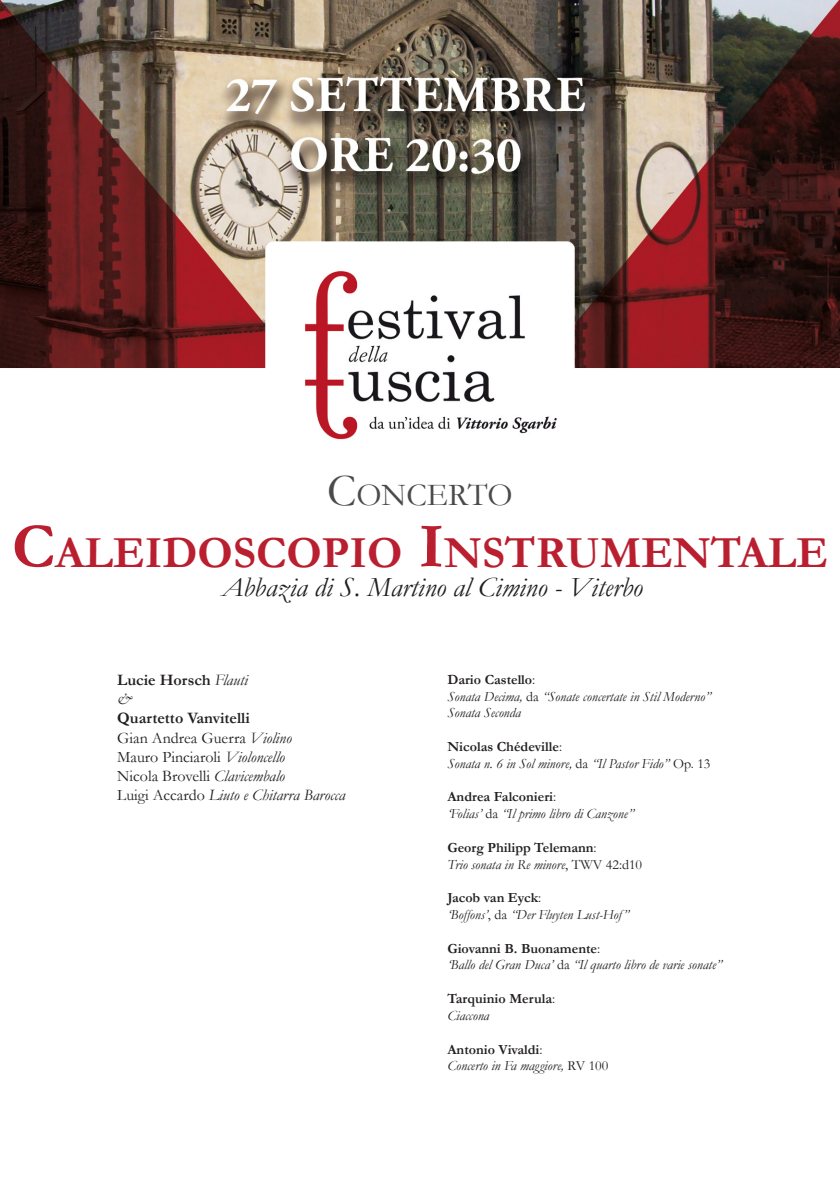
<style>
.page{position:relative;width:840px;height:1191px;background:#fff}
.page>*{position:absolute;margin:0;border:0;box-sizing:border-box;transform-origin:0 0}
.t1{font:700 44.8px "Garamond";color:#ba1f30}
.t2{font:32.2px "Garamond";color:#494a4b}
.t3{font:italic 28px "Garamond";color:#231f20}
.t4{font:16px/19.2px "Garamond";color:#231f20}
.t5{font:700 16px/19.2px "Garamond";color:#231f20}
.t6{font:italic 14px/16.8px "Garamond";color:#231f20}
.t7{font:700 14px/16.8px "Garamond";color:#231f20}
.s1{font-size:46px}
.s2{font-size:64px}
.s3{font-weight:400;font-style:italic}
.s4{font-weight:700}
.s5{font-style:italic}
.s6{font-weight:700;font-style:normal}
.s7{font-style:normal}
.s8{font-weight:400}
</style>
<div class="page">
<img style="left:0;top:0;width:839px;height:440px">
<h2 class="t2" style="left:327px;top:473px;width:187px"><span class="s1">C</span>ONCERTO</h2>
<h1 class="t1" style="left:12px;top:522px;width:817px"><span class="s2">C</span>ALEIDOSCOPIO <span class="s2">I</span>NSTRUMENTALE</h1>
<h3 class="t3" style="left:222px;top:568px;width:422px">Abbazia di S. Martino al Cimino - Viterbo</h3>
<p class="t5" style="left:117px;top:670px;width:132px">Lucie Horsch <span class="s3">Flauti &amp;</span></p>
<p class="t4" style="left:117px;top:708px;width:229px"><span class="s4">Quartetto Vanvitelli<br></span>Gian Andrea Guerra <span class="s5">Violino<br></span>Mauro Pinciaroli <span class="s5">Violoncello<br></span>Nicola Brovelli <span class="s5">Clavicembalo<br></span>Luigi Accardo <span class="s5">Liuto e Chitarra Barocca</span></p>
<p class="t6" style="left:447px;top:670px;width:265px"><span class="s6">Dario Castello</span><span class="s7">:<br></span>Sonata Decima, <span class="s7">da</span> “Sonate concertate in Stil Moderno”<br>Sonata Seconda</p>
<p class="t6" style="left:447px;top:738px;width:264px"><span class="s6">Nicolas Chédeville</span><span class="s7">:<br></span>Sonata n. 6 in Sol minore, <span class="s7">da</span> “Il Pastor Fido” <span class="s7">Op. 13</span></p>
<p class="t6" style="left:447px;top:788px;width:188px"><span class="s6">Andrea Falconieri</span><span class="s7">:<br></span>‘Folias’ <span class="s7">da</span> “Il primo libro di Canzone”</p>
<p class="t7" style="left:447px;top:839px;width:196px">Georg Philipp Telemann<span class="s8">:<br></span><span class="s3">Trio sonata in Re minore</span><span class="s8">, TWV 42:d10</span></p>
<p class="t6" style="left:447px;top:889px;width:183px"><span class="s6">Jacob van Eyck</span><span class="s7">:<br></span>‘Boffons’<span class="s7">, da</span> “Der Fluyten Lust-Hof”</p>
<p class="t6" style="left:447px;top:939px;width:276px"><span class="s6">Giovanni B. Buonamente</span><span class="s7">:<br></span>‘Ballo del Gran Duca’ <span class="s7">da</span> “Il quarto libro de varie sonate”</p>
<p class="t7" style="left:447px;top:990px;width:109px">Tarquinio Merula<span class="s8">:<br></span><span class="s3">Ciaccona</span></p>
<p class="t6" style="left:447px;top:1040px;width:162px"><span class="s6">Antonio Vivaldi</span><span class="s7">:<br></span>Concerto in Fa maggiore, <span class="s7">RV 100</span></p>
</div>
